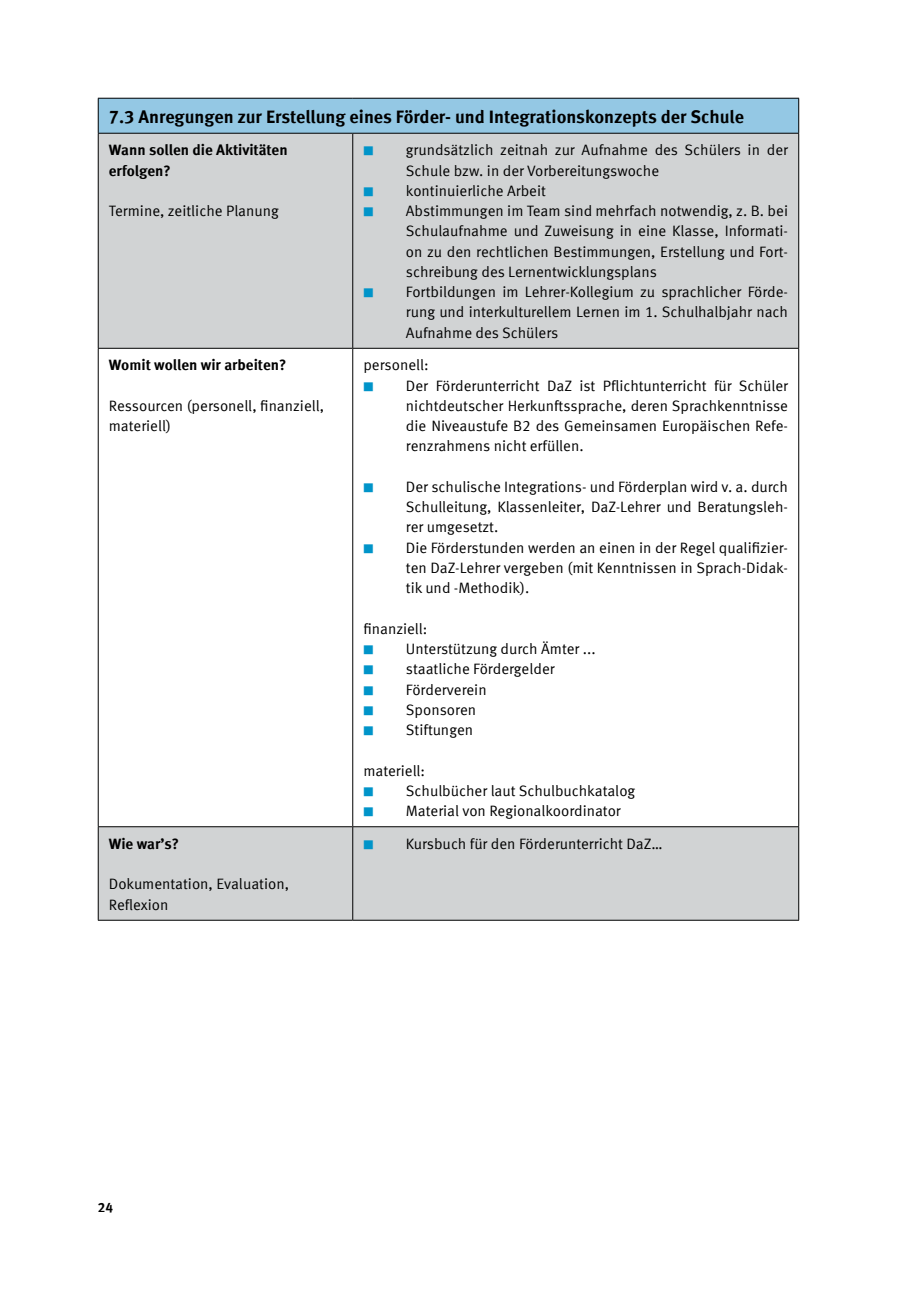
<style>
.page{position:relative;width:919px;height:1289px;background:#fff}
.page>*{position:absolute;margin:0;border:0;box-sizing:border-box;transform-origin:0 0}
.Überschrift_2{font:700 18px "Meta Offc Pro";color:#000}
.t1{font:15px/20.2px "Meta Offc Pro Norm";color:#000;text-align:justify}
.t2{font:700 15px/20.2px "Meta Offc Pro";color:#000}
.t3{font:700 13.5px "Meta Offc Pro";color:#000}
.s1{font-size:12px;color:#0094c9}
</style>
<div class="page">
<div style="left:98px;top:98px;width:700px;height:35px;background:#94c8e4"></div>
<div style="left:99px;top:134px;width:699px;height:785px;background:#d1d3d4"></div>
<svg style="left:99px;top:349px;width:699px;height:477px"></svg>
<hr style="left:98px;top:348px;width:255px;height:1px;background:#000">
<hr style="left:353px;top:348px;width:446px;height:1px;background:#000">
<hr style="left:98px;top:826px;width:255px;height:1px;background:#000">
<hr style="left:353px;top:826px;width:446px;height:1px;background:#000">
<hr style="left:98px;top:98px;width:255px;height:1px;background:#000">
<hr style="left:98px;top:99px;width:1px;height:34px;background:#000">
<hr style="left:353px;top:98px;width:446px;height:1px;background:#000">
<hr style="left:798px;top:99px;width:1px;height:34px;background:#000">
<hr style="left:98px;top:133px;width:255px;height:1px;background:#000">
<hr style="left:353px;top:133px;width:446px;height:1px;background:#000">
<hr style="left:98px;top:134px;width:1px;height:214px;background:#000">
<hr style="left:352px;top:134px;width:1px;height:214px;background:#000">
<hr style="left:798px;top:134px;width:1px;height:214px;background:#000">
<hr style="left:98px;top:348px;width:1px;height:478px;background:#000">
<hr style="left:352px;top:348px;width:1px;height:478px;background:#000">
<hr style="left:798px;top:348px;width:1px;height:478px;background:#000">
<hr style="left:98px;top:827px;width:1px;height:92px;background:#000">
<hr style="left:352px;top:827px;width:1px;height:92px;background:#000">
<hr style="left:798px;top:827px;width:1px;height:92px;background:#000">
<hr style="left:98px;top:919px;width:255px;height:1px;background:#000">
<hr style="left:353px;top:919px;width:446px;height:1px;background:#000">
<p class="Überschrift_2" style="left:109px;top:102px;width:636px">7.3 Anregungen zur Erstellung eines Förder- und Integrationskonzepts der Schule</p>
<p class="t2" style="left:109px;top:139px;width:180px">Wann sollen die Aktivitäten erfolgen?</p>
<p class="t1" style="left:109px;top:200px;width:171px">Termine, zeitliche Planung</p>
<p class="t1" style="left:406px;top:139px;width:383px;text-indent:-43px"><span class="s1">■</span> grundsätzlich zeitnah zur Aufnahme des Schülers in der<br>Schule bzw. in der Vorbereitungswoche</p>
<p class="t1" style="left:363px;top:179px;width:184px"><span class="s1">■</span> kontinuierliche Arbeit</p>
<p class="t1" style="left:406px;top:200px;width:383px;text-indent:-43px"><span class="s1">■</span> Abstimmungen im Team sind mehrfach notwendig, z. B. bei Schulaufnahme und Zuweisung in eine Klasse, Informati&shy;on zu den rechtlichen Bestimmungen, Erstellung und Fort&shy;schreibung des Lernentwicklungsplans</p>
<p class="t1" style="left:406px;top:281px;width:383px;text-indent:-43px"><span class="s1">■</span> Fortbildungen im Lehrer-Kollegium zu sprachlicher Förde&shy;rung und interkulturellem Lernen im 1. Schulhalbjahr nach Aufnahme des Schülers</p>
<p class="t2" style="left:109px;top:354px;width:179px">Womit wollen wir arbeiten?</p>
<p class="t1" style="left:109px;top:394px;width:217px">Ressourcen (personell, finanziell, materiell)</p>
<p class="t2" style="left:109px;top:832px;width:72px">Wie war’s?</p>
<p class="t1" style="left:109px;top:873px;width:182px">Dokumentation, Evaluation,<br>Reflexion</p>
<p class="t1" style="left:363px;top:354px;width:67px">personell:</p>
<p class="t1" style="left:406px;top:374px;width:383px;text-indent:-43px"><span class="s1">■</span> Der Förderunterricht DaZ ist Pflichtunterricht für Schüler nichtdeutscher Herkunftssprache, deren Sprachkenntnisse die Niveaustufe B2 des Gemeinsamen Europäischen Refe&shy;renzrahmens nicht erfüllen.</p>
<p class="t1" style="left:406px;top:475px;width:383px;text-indent:-43px"><span class="s1">■</span> Der schulische Integrations- und Förderplan wird v. a. durch Schulleitung, Klassenleiter, DaZ-Lehrer und Beratungsleh&shy;rer umgesetzt.</p>
<p class="t1" style="left:406px;top:536px;width:383px;text-indent:-43px"><span class="s1">■</span> Die Förderstunden werden an einen in der Regel qualifizier&shy;ten DaZ-Lehrer vergeben (mit Kenntnissen in Sprach-Didak&shy;tik und -Methodik).</p>
<p class="t1" style="left:363px;top:617px;width:66px">finanziell:</p>
<p class="t1" style="left:363px;top:637px;width:234px"><span class="s1">■</span> Unterstützung durch Ämter ...</p>
<p class="t1" style="left:363px;top:658px;width:193px"><span class="s1">■</span> staatliche Fördergelder</p>
<p class="t1" style="left:363px;top:678px;width:125px"><span class="s1">■</span> Förderverein</p>
<p class="t1" style="left:363px;top:698px;width:114px"><span class="s1">■</span> Sponsoren</p>
<p class="t1" style="left:363px;top:718px;width:111px"><span class="s1">■</span> Stiftungen</p>
<p class="t1" style="left:363px;top:759px;width:63px">materiell:</p>
<p class="t1" style="left:363px;top:779px;width:273px"><span class="s1">■</span> Schulbücher laut Schulbuchkatalog</p>
<p class="t1" style="left:363px;top:799px;width:259px"><span class="s1">■</span> Material von Regionalkoordinator</p>
<p class="t1" style="left:363px;top:832px;width:301px"><span class="s1">■</span> Kursbuch für den Förderunterricht DaZ…</p>
<p class="t3" style="left:98px;top:1197px;width:17px">24</p>
</div>
